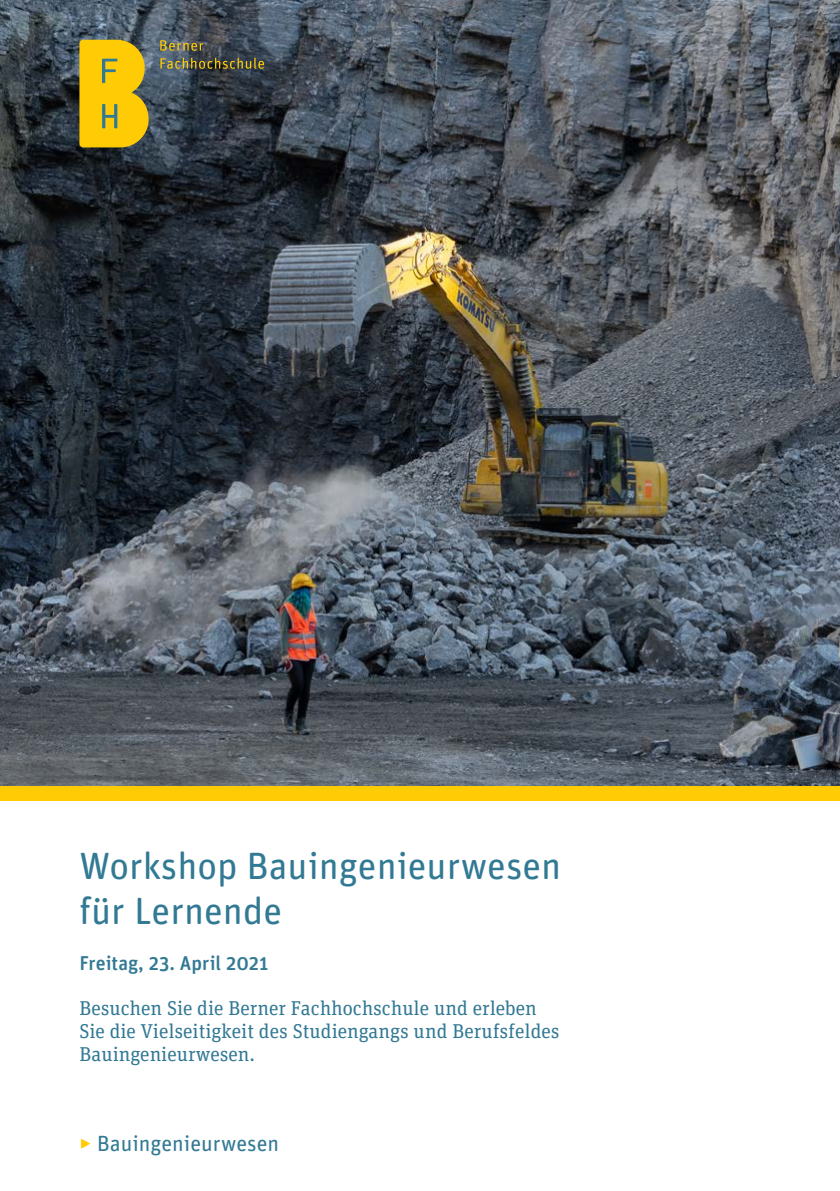
<style>
.page{position:relative;width:840px;height:1191px;background:#fff}
.page>*{position:absolute;margin:0;border:0;box-sizing:border-box;transform-origin:0 0}
.t1{font:38px/45.4px "Unit Rounded Pro";color:#327994}
.t2{font:22px "Unit Rounded Pro";color:#327994}
.t3{font:20px/22.6px "Unit Slab Pro";color:#327994}
.t4{font:500 20px "Unit Rounded Pro";color:#327994}
.s1{color:#ffcb05}
</style>
<div class="page">
<img style="left:0;top:0;width:839px;height:787px">
<div style="left:0;top:787px;width:839px;height:14px;background:#ffcb05"></div>
<svg style="left:79px;top:40px;width:69px;height:107px;background:#e3bb14"></svg>
<svg style="left:160px;top:40px;width:43px;height:11px"></svg>
<svg style="left:160px;top:58px;width:104px;height:11px"></svg>
<h1 class="t1" style="left:79px;top:841px;width:483px">Workshop Bauingenieurwesen für Lernende</h1>
<p class="t4" style="left:79px;top:948px;width:190px">Freitag, 23. April 2021</p>
<p class="t3" style="left:79px;top:996px;width:481px">Besuchen Sie die Berner Fachhochschule und erleben<br>Sie die Vielseitigkeit des Studiengangs und Berufsfeldes<br>Bauingenieurwesen.</p>
<p class="t2" style="left:79px;top:1128px;width:201px"><span class="s1">‣</span> Bauingenieurwesen</p>
</div>
